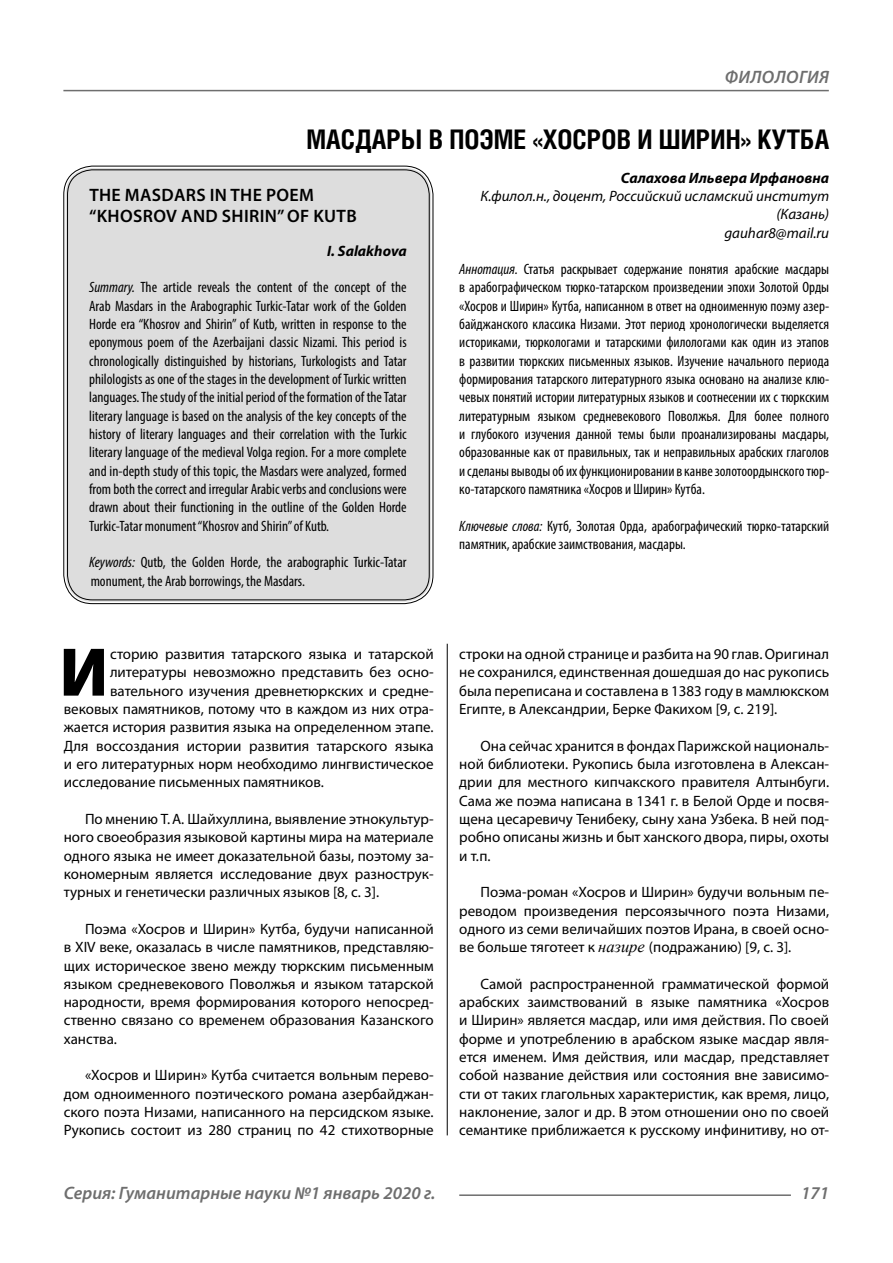
<style>
.page{position:relative;width:893px;height:1263px;background:#fff}
.page>*{position:absolute;margin:0;border:0;box-sizing:border-box;transform-origin:0 0}
.Bukvica{font:900 69.3px "Myriad Pro";color:#000}
.Header{font:700 27px "Helios Cond C";color:#000}
.t1{font:italic 600 18px "Myriad Pro";color:#6e6e6e}
.Header-eng{font:600 18px/21.6px "Myriad Pro";letter-spacing:.02em;color:#000}
.Normal{font:15px/18.3px "Myriad Pro";color:#000;text-align:justify}
.Annotation-eng{font:condensed 15px/18.3px "Myriad Pro";color:#000;text-align:justify}
.Annotation-rus{font:condensed 15px/18.3px "Myriad Pro";color:#000;text-align:justify}
.Bukvica-2{font:15px "Myriad Pro";color:#000}
.Author-doc{font:italic 15px/18.3px "Myriad Pro";color:#000;text-align:right}
.Author{font:italic 700 15px "Myriad Pro";color:#000}
.Author-email{font:italic 15px "Myriad Pro";color:#000}
.Author-eng{font:italic 700 15px "Myriad Pro";color:#000}
.s1{font-style:italic}
.s2{font-family:"Times New Roman";font-style:italic;font-size:16.5px}
</style>
<div class="page">
<hr style="left:447px;top:128px;width:1px;height:1007px;background:#000">
<div style="left:438px;top:622px;width:391px;height:21px;background:#fff"></div>
<div style="left:66px;top:168px;width:365px;height:434px;background:#ddd;border-radius:27px"></div>
<hr style="left:63px;top:90px;width:766px;height:1px;background:#6e6e6e">
<hr style="left:459px;top:1194px;width:332px;height:2px;background:#6e6e6e">
<p class="t1" style="left:725px;top:66px;width:27px">Филологи</p>
<p class="t1" style="left:819px;top:66px;width:11px">я</p>
<p class="Header" style="left:307px;top:124px;width:524px">МАСДАРЫ В ПОЭМЕ «ХОСРОВ И ШИРИН» КУТБА</p>
<p class="Author" style="left:621px;top:168px;width:210px">Салахова Ильвера Ирфановна</p>
<p class="Author-doc" style="left:480px;top:186px;width:350px">К.филол.н., доцент, Российский исламский институт (Казань)</p>
<p class="Author-email" style="left:724px;top:223px;width:106px">gauhar8@mail.ru</p>
<p class="Annotation-rus" style="left:459px;top:260px;width:371px"><span class="s1">Аннотация.</span> Статья раскрывает содержание понятия арабские масдары в арабографическом тюрко-татарском произведении эпохи Золотой Орды «Хосров и Ширин» Кутба, написанном в ответ на одноименную поэму азер&shy;байджанского классика Низами. Этот период хронологически выделяется историками, тюркологами и татарскими филологами как один из этапов в развитии тюркских письменных языков. Изучение начального периода формирования татарского литературного языка основано на анализе клю&shy;чевых понятий истории литературных языков и соотнесении их с тюркским литературным языком средневекового Поволжья. Для более полного и глубокого изучения данной темы были проанализированы масдары, образованные как от правильных, так и неправильных арабских глаголов и сделаны выводы об их функционировании в канве золотоордынского тюр&shy;ко-татарского памятника «Хосров и Ширин» Кутба.</p>
<p class="Annotation-rus" style="left:459px;top:516px;width:371px"><span class="s1">Ключевые слова:</span> Кутб, Золотая Орда, арабографический тюрко-татарский памятник, арабские заимствования, масдары.</p>
<p class="Header-eng" style="left:89px;top:184px;width:269px">THE MASDARS IN THE POEM “KHOSROV AND SHIRIN” ОF KUTB</p>
<p class="Author-eng" style="left:327px;top:241px;width:81px">I. Salakhova</p>
<p class="Annotation-eng" style="left:89px;top:278px;width:319px"><span class="s1">Summary.</span> The article reveals the content of the concept of the Arab Masdars in the Arabographic Turkic-Tatar work of the Golden Horde era “Khosrov and Shirin” of Kutb, written in response to the eponymous poem of the Azerbaijani classic Nizami. This period is chronologically distinguished by historians, Turkologists and Tatar philologists as one of the stages in the development of Turkic written languages. The study of the initial period of the formation of the Tatar literary language is based on the analysis of the key concepts of the history of literary languages and their correlation with the Turkic literary language of the medieval Volga region. For a more complete and in-depth study of this topic, the Masdars were analyzed, formed from both the correct and irregular Arabic verbs and conclusions were drawn about their functioning in the outline of the Golden Horde Turkic-Tatar monument “Khosrov and Shirin” of Kutb.</p>
<p class="Annotation-eng" style="left:89px;top:553px;width:319px"><span class="s1">Keywords:</span> Qutb, the Golden Horde, the arabographic Turkic-Tatar monument, the Arab borrowings, the Masdars.</p>
<p class="Bukvica" style="left:59px;top:626px;width:50px">И</p>
<p class="Bukvica-2" style="left:110px;top:645px;width:325px">сторию развития татарского языка и татарской</p>
<p class="Bukvica-2" style="left:110px;top:663px;width:325px">литературы невозможно представить без осно-</p>
<p class="Bukvica-2" style="left:110px;top:681px;width:325px">вательного изучения древнетюркских и средне-</p>
<p class="Bukvica-2" style="left:64px;top:700px;width:371px">вековых памятников, потому что в каждом из них отра-</p>
<p class="Bukvica-2" style="left:64px;top:718px;width:371px">жается история развития языка на определенном этапе.</p>
<p class="Bukvica-2" style="left:64px;top:736px;width:371px">Для воссоздания истории развития татарского языка</p>
<p class="Bukvica-2" style="left:64px;top:755px;width:371px">и его литературных норм необходимо лингвистическое</p>
<p class="Bukvica-2" style="left:64px;top:773px;width:262px">исследование письменных памятников.</p>
<p class="Normal" style="left:64px;top:809px;width:371px;text-indent:21px">По мнению Т.А. Шайхуллина, выявление этнокультур&shy;ного своеобразия языковой картины мира на материале одного языка не имеет доказательной базы, поэтому за&shy;кономерным является исследование двух разнострук&shy;турных и генетически различных языков [8, с. 3].</p>
<p class="Normal" style="left:64px;top:919px;width:371px;text-indent:21px">Поэма «Хосров и Ширин» Кутба, будучи написанной в XIV веке, оказалась в числе памятников, представляю&shy;щих историческое звено между тюркским письменным языком средневекового Поволжья и языком татарской народности, время формирования которого непосред&shy;ственно связано со временем образования Казанского ханства.</p>
<p class="Normal" style="left:64px;top:1066px;width:371px;text-indent:21px">«Хосров и Ширин» Кутба считается вольным перево&shy;дом одноименного поэтического романа азербайджан&shy;ского поэта Низами, написанного на персидском языке.<br>Рукопись состоит из 280 страниц по 42 стихотворные</p>
<p class="Normal" style="left:459px;top:644px;width:371px">строки на одной странице и разбита на 90 глав. Оригинал не сохранился, единственная дошедшая до нас рукопись была переписана и составлена в 1383 году в мамлюкском Египте, в Александрии, Берке Факихом [9, с. 219].</p>
<p class="Normal" style="left:459px;top:736px;width:371px;text-indent:21px">Она сейчас хранится в фондах Парижской националь&shy;ной библиотеки. Рукопись была изготовлена в Алексан&shy;дрии для местного кипчакского правителя Алтынбуги.<br>Сама же поэма написана в 1341 г. в Белой Орде и посвя&shy;щена цесаревичу Тенибеку, сыну хана Узбека. В ней под&shy;робно описаны жизнь и быт ханского двора, пиры, охоты и т.п.</p>
<p class="Normal" style="left:459px;top:883px;width:371px;text-indent:21px">Поэма-роман «Хосров и Ширин» будучи вольным пе&shy;реводом произведения персоязычного поэта Низами, одного из семи величайших поэтов Ирана, в своей осно&shy;ве больше тяготеет к <span class="s2">назире</span> (подражанию) [9, с. 3].</p>
<p class="Normal" style="left:459px;top:974px;width:371px;text-indent:21px">Cамой распространенной грамматической формой арабских заимствований в языке памятника «Хосров и Ширин» является масдар, или имя действия. По своей форме и употреблению в арабском языке масдар явля&shy;ется именем. Имя действия, или масдар, представляет собой название действия или состояния вне зависимо&shy;сти от таких глагольных характеристик, как время, лицо, наклонение, залог и др. В этом отношении оно по своей семантике приближается к русскому инфинитиву, но от-</p>
<p class="t1" style="left:64px;top:1182px;width:373px">Серия: Гуманитарные науки №1 январь 2020 г.</p>
<p class="t1" style="left:801px;top:1182px;width:30px">171</p>
</div>
